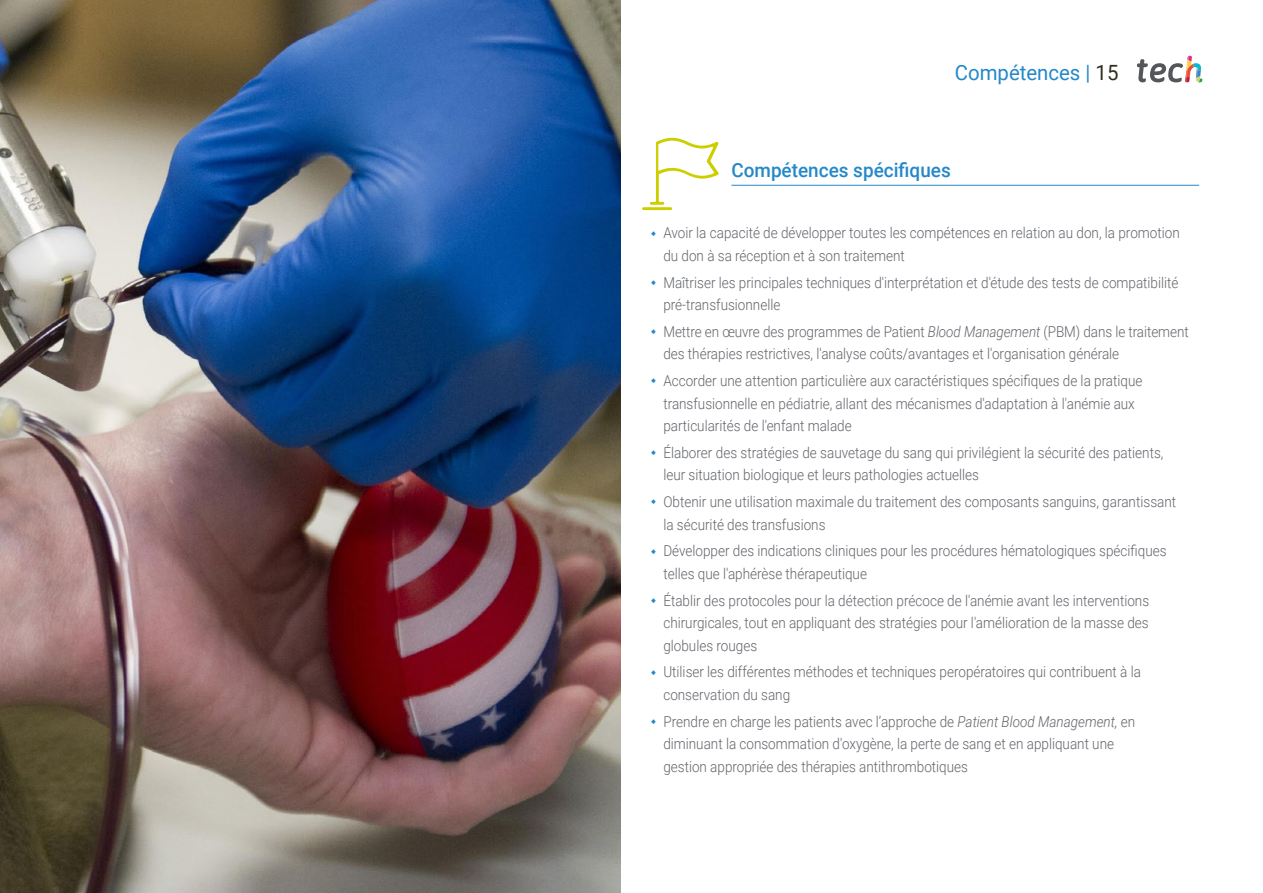
<style>
.page{position:relative;width:1263px;height:893px;background:#fff}
.page>*{position:absolute;margin:0;border:0;box-sizing:border-box;transform-origin:0 0}
.t1{font:21px "Roboto";color:#2488c9}
.t2{font:500 19.5px "Roboto";color:#2488c9}
.t3{font:300 15px/22.5px "Roboto";color:#61646a;scale:.9 1}
.s1{color:#312e20}
.s2{font-style:italic}
</style>
<div class="page">
<hr style="left:731px;top:185px;width:468px;height:1px;background:#2488c9">
<svg style="left:1137px;top:56px;width:65px;height:27px"></svg>
<img style="left:0;top:0;width:621px;height:893px">
<hr style="left:642px;top:207px;width:30px;height:3px;background:#cdce00">
<svg style="left:650px;top:138px;width:69px;height:67px"></svg>
<h1 class="t1" style="left:955px;top:57px;width:165px">Compétences | <span class="s1">15</span></h1>
<h2 class="t2" style="left:731px;top:156px;width:221px">Compétences spécifiques</h2>
<p class="t3" style="left:663px;top:221px;width:575px">Avoir la capacité de développer toutes les compétences en relation au don, la promotion du don à sa réception et à son traitement</p>
<p class="t3" style="left:663px;top:270px;width:574px">Maîtriser les principales techniques d'interprétation et d'étude des tests de compatibilité pré-transfusionnelle</p>
<p class="t3" style="left:663px;top:320px;width:585px">Mettre en œuvre des programmes de Patient <span class="s2">Blood Management</span> (PBM) dans le traitement des thérapies restrictives, l'analyse coûts/avantages et l'organisation générale</p>
<p class="t3" style="left:663px;top:369px;width:534px">Accorder une attention particulière aux caractéristiques spécifiques de la pratique transfusionnelle en pédiatrie, allant des mécanismes d'adaptation à l'anémie aux particularités de l'enfant malade</p>
<p class="t3" style="left:663px;top:441px;width:557px">Élaborer des stratégies de sauvetage du sang qui privilégient la sécurité des patients, leur situation biologique et leurs pathologies actuelles</p>
<p class="t3" style="left:663px;top:490px;width:571px">Obtenir une utilisation maximale du traitement des composants sanguins, garantissant la sécurité des transfusions</p>
<p class="t3" style="left:663px;top:539px;width:561px">Développer des indications cliniques pour les procédures hématologiques spécifiques telles que l'aphérèse thérapeutique</p>
<p class="t3" style="left:663px;top:588px;width:541px;text-align:justify">Établir des protocoles pour la détection précoce de l'anémie avant les interventions chirurgicales, tout en appliquant des stratégies pour l'amélioration de la masse des globules rouges</p>
<p class="t3" style="left:663px;top:660px;width:532px">Utiliser les différentes méthodes et techniques peropératoires qui contribuent à la conservation du sang</p>
<p class="t3" style="left:663px;top:709px;width:526px">Prendre en charge les patients avec l’approche de <span class="s2">Patient Blood Management,</span> en diminuant la consommation d'oxygène, la perte de sang et en appliquant une gestion appropriée des thérapies antithrombotiques</p>
</div>
